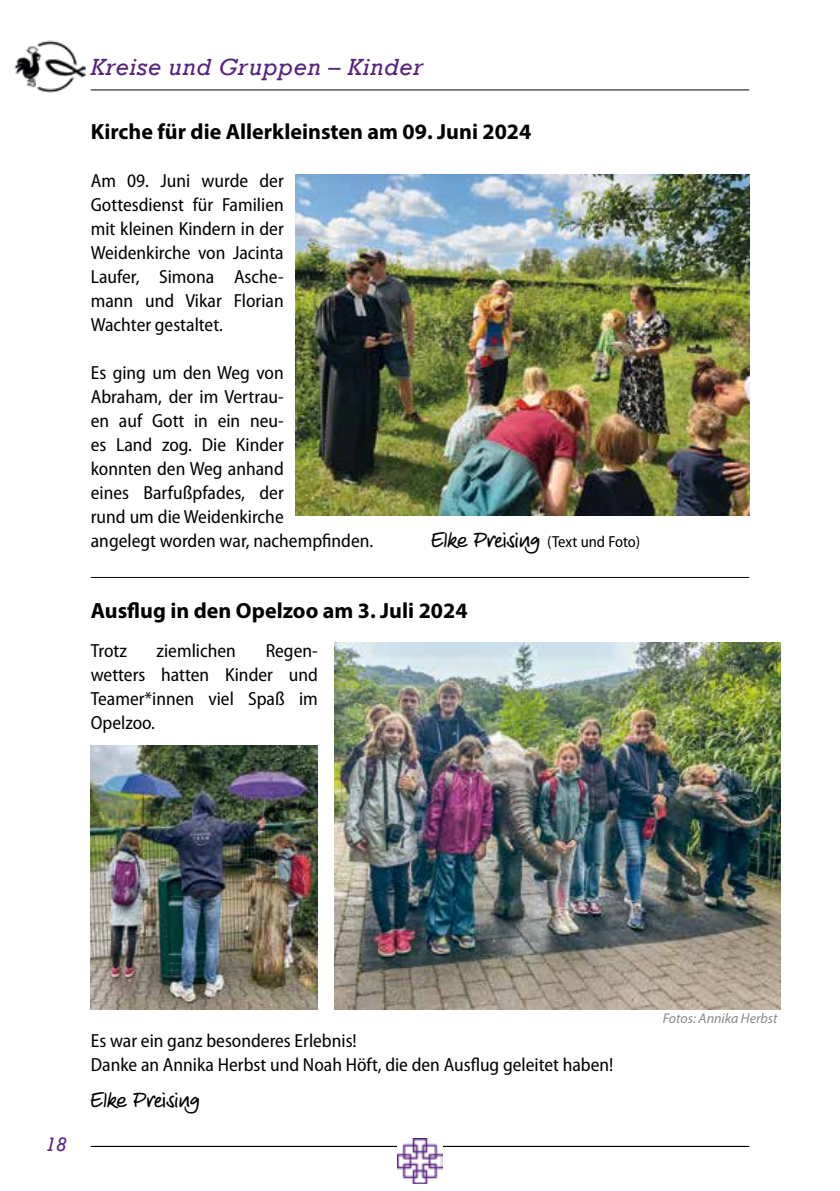
<style>
.page{position:relative;width:840px;height:1191px;background:#fff}
.page>*{position:absolute;margin:0;border:0;box-sizing:border-box;transform-origin:0 0}
.t1{font:italic 24px "Rockwell";letter-spacing:.03em;color:#572381}
.t2{font:700 22px "Myriad Pro";color:#000}
.t3{font:22px "Veneto Handwriting Pro";color:#000}
.t4{font:italic 20px "Rockwell";color:#572381}
.t5{font:semi-condensed 19px/24px "Myriad Pro";color:#000;text-align:justify}
.t6{font:semi-condensed 16px "Myriad Pro";color:#000}
.t7{font:italic 14px "Myriad Pro";color:#87888a}
.s1{font-family:"Veneto Handwriting Pro";font-stretch:normal;font-size:22px}
</style>
<div class="page">
<hr style="left:91px;top:89px;width:657px;height:1px;background:#000">
<hr style="left:91px;top:1145px;width:657px;height:1px;background:#000">
<img style="left:14px;top:40px;width:71px;height:53px">
<img style="left:397px;top:1138px;width:45px;height:45px">
<img style="left:295px;top:174px;width:453px;height:341px">
<img style="left:334px;top:642px;width:446px;height:367px">
<img style="left:91px;top:746px;width:226px;height:263px">
<hr style="left:91px;top:577px;width:657px;height:1px;background:#000">
<p class="t1" style="left:91px;top:53px;width:333px">Kreise und Gruppen – Kinder</p>
<p class="t2" style="left:91px;top:117px;width:442px">Kirche für die Allerkleinsten am 09. Juni 2024</p>
<p class="t5" style="left:91px;top:168px;width:194px">Am 09. Juni wurde der Gottesdienst für Familien mit kleinen Kindern in der Weidenkirche von Jacinta Laufer, Simona Asche&shy;mann und Vikar Florian Wachter gestaltet.</p>
<p class="t5" style="left:91px;top:360px;width:284px;text-align:left">Es ging um den Weg von<br>Abraham, der im Vertrau-<br>en auf Gott in ein neu-<br>es Land zog. Die Kinder<br>konnten den Weg anhand<br>eines Barfußpfades, der<br>rund um die Weidenkirche<br>angelegt worden war, nachempfinden.</p>
<p class="t6" style="left:431px;top:532px;width:210px"><span class="s1">Elke Preising</span> (Text und Foto)</p>
<p class="t2" style="left:91px;top:596px;width:378px">Ausflug in den Opelzoo am 3. Juli 2024</p>
<p class="t5" style="left:91px;top:638px;width:38px">Trotz</p>
<p class="t5" style="left:156px;top:638px;width:81px">ziemlichen</p>
<p class="t5" style="left:91px;top:638px;width:228px;text-indent:175px">Regen&shy;wetters hatten Kinder und Teamer*innen viel Spaß im Opelzoo.</p>
<p class="t4" style="left:45px;top:1132px;width:23px">18</p>
<p class="t5" style="left:91px;top:1028px;width:524px">Es war ein ganz besonderes Erlebnis!<br>Danke an Annika Herbst und Noah Höft, die den Ausflug geleitet haben!</p>
<p class="t3" style="left:91px;top:1087px;width:110px">Elke Preising</p>
<p class="t7" style="left:662px;top:1010px;width:116px">Fotos: Annika Herbst</p>
</div>
